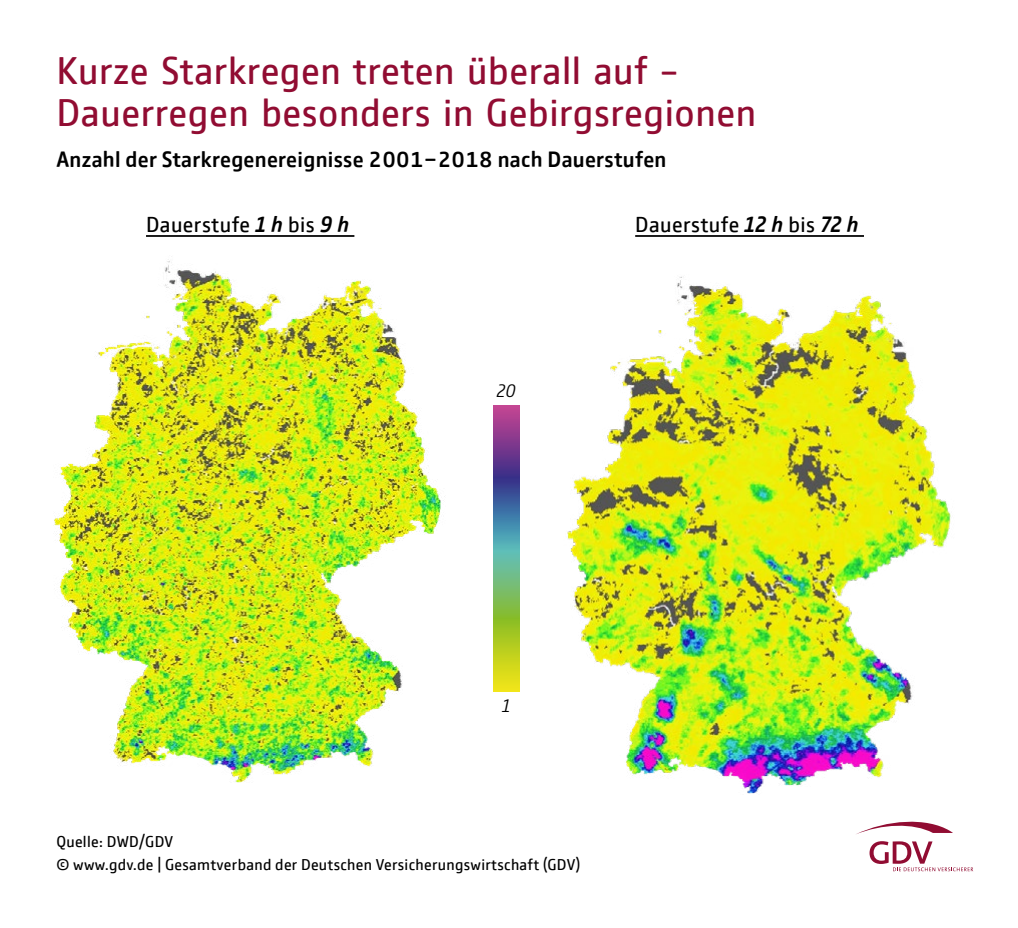
<style>
.page{position:relative;width:1018px;height:928px;background:#fff}
.page>*{position:absolute;margin:0;border:0;box-sizing:border-box;transform-origin:0 0}
.t1{font:40px/42.5px "GD Vtype";letter-spacing:.015em;color:#910c32}
.t2{font:500 22.5px "GD Vtype";letter-spacing:.015em;color:#000}
.t3{font:22.5px "GD Vtype";letter-spacing:.02em;color:#000}
.t4{font:italic 300 18.75px "GD Vtype";color:#000}
.t5{font:16.25px/22.5px "GD Vtype";letter-spacing:.02em;color:#000}
.s1{font-weight:500;font-style:italic}
</style>
<div class="page">
<svg style="left:856px;top:821px;width:97px;height:13px"></svg>
<svg style="left:869px;top:841px;width:104px;height:30px"></svg>
<hr style="left:146px;top:235px;width:208px;height:2px;background:#000">
<hr style="left:635px;top:235px;width:229px;height:2px;background:#000">
<img style="left:54px;top:259px;width:391px;height:524px">
<img style="left:567px;top:276px;width:384px;height:518px">
<svg style="left:493px;top:406px;width:26px;height:285px;background:#7e8e71"></svg>
<h1 class="t1" style="left:56px;top:47px;width:701px">Kurze Starkregen treten überall auf –<br>Dauerregen besonders in Gebirgsregionen</h1>
<h2 class="t2" style="left:56px;top:144px;width:611px">Anzahl der Starkregenereignisse 2001-2018 nach Dauerstufen</h2>
<h2 class="t3" style="left:146px;top:209px;width:204px">Dauerstufe <span class="s1">1 h</span> bis <span class="s1">9 h</span></h2>
<h2 class="t3" style="left:635px;top:209px;width:225px">Dauerstufe <span class="s1">12 h</span> bis <span class="s1">72 h</span></h2>
<p class="t4" style="left:497px;top:378px;width:20px">20</p>
<p class="t4" style="left:502px;top:692px;width:10px">1</p>
<p class="t5" style="left:56px;top:829px;width:525px">Quelle: DWD/GDV<br>© www.gdv.de | Gesamtverband der Deutschen Versicherungswirtschaft (GDV)</p>
</div>
